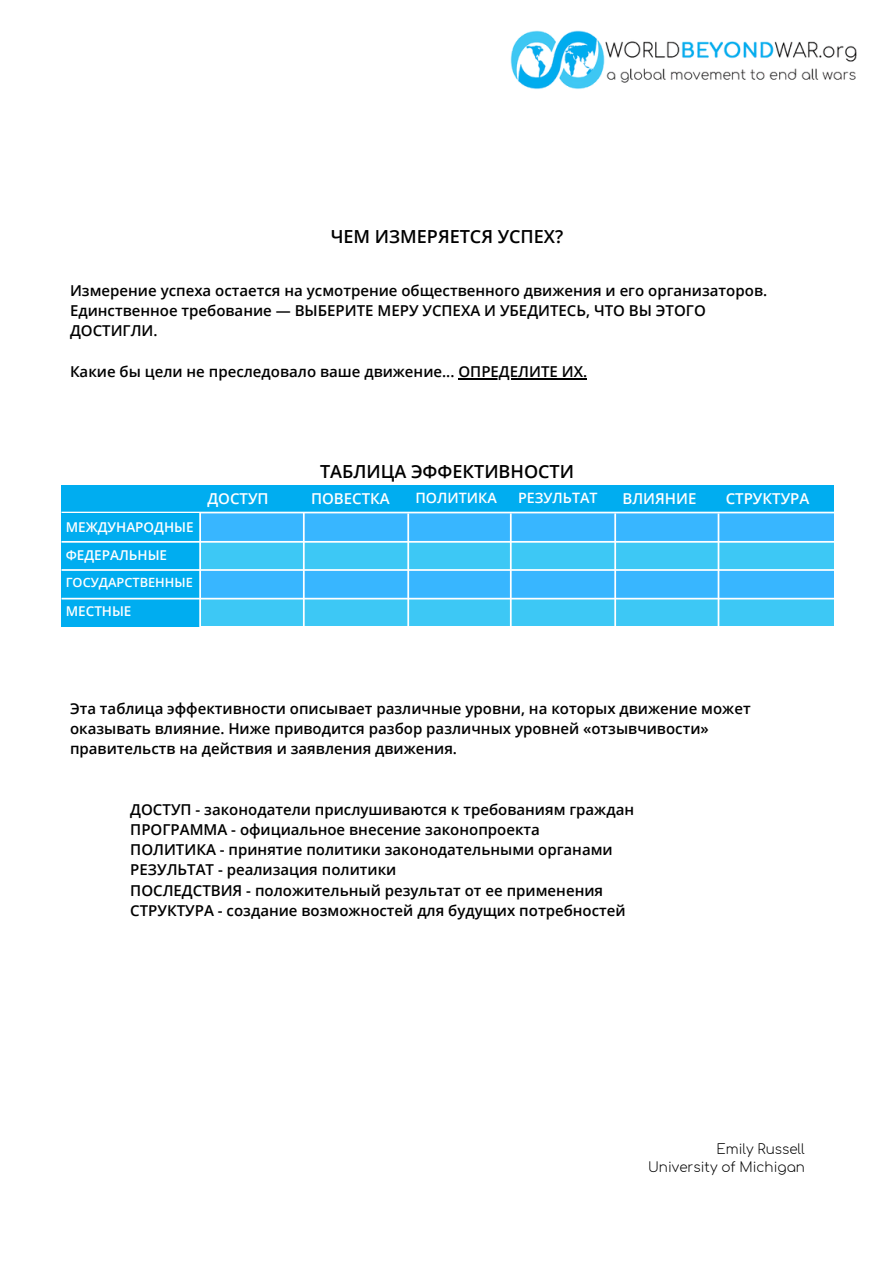
<style>
.page{position:relative;width:894px;height:1264px;background:#fff}
.page>*{position:absolute;margin:0;border:0;box-sizing:border-box;transform-origin:0 0}
.t1{font:600 18px "Open Sans";color:#000}
.t2{font:600 15px/20.2px "Open Sans";color:#000}
.t3{font:600 15px "Open Sans";color:#fff}
.t4{font:600 14.25px "Open Sans";color:#fff}
.t5{font:300 13.5px "Comfortaa";color:#000}
.t6{font:600 13.5px "Open Sans";color:#fff}
.t7{font:600 12.75px "Open Sans";color:#fff}
</style>
<div class="page">
<div style="left:61px;top:484px;width:772px;height:28px;background:#00adf0"></div>
<hr style="left:458px;top:378px;width:129px;height:1px;background:#000">
<svg style="left:61px;top:511px;width:773px;height:116px;background:#3fc0f8"></svg>
<img style="left:510px;top:30px;width:347px;height:60px">
<p class="t1" style="left:331px;top:223px;width:234px">ЧЕМ ИЗМЕРЯЕТСЯ УСПЕХ?</p>
<p class="t2" style="left:70px;top:280px;width:698px">Измерение успеха остается на усмотрение общественного движения и его организаторов.<br>Единственное требование — ВЫБЕРИТЕ МЕРУ УСПЕХА И УБЕДИТЕСЬ, ЧТО ВЫ ЭТОГО<br>ДОСТИГЛИ.</p>
<p class="t2" style="left:70px;top:361px;width:518px">Какие бы цели не преследовало ваше движение... ОПРЕДЕЛИТЕ ИХ.</p>
<p class="t1" style="left:320px;top:459px;width:255px">ТАБЛИЦА ЭФФЕКТИВНОСТИ</p>
<p class="t6" style="left:66px;top:517px;width:129px">МЕЖДУНАРОДНЫЕ</p>
<p class="t6" style="left:66px;top:545px;width:103px">ФЕДЕРАЛЬНЫЕ</p>
<p class="t7" style="left:66px;top:573px;width:128px">ГОСУДАРСТВЕННЫЕ</p>
<p class="t6" style="left:66px;top:601px;width:67px">МЕСТНЫЕ</p>
<p class="t3" style="left:207px;top:488px;width:63px">ДОСТУП</p>
<p class="t3" style="left:311px;top:488px;width:80px">ПОВЕСТКА</p>
<p class="t4" style="left:415px;top:488px;width:83px">ПОЛИТИКА</p>
<p class="t4" style="left:518px;top:488px;width:81px">РЕЗУЛЬТАТ</p>
<p class="t3" style="left:622px;top:488px;width:75px">ВЛИЯНИЕ</p>
<p class="t3" style="left:725px;top:488px;width:85px">СТРУКТУРА</p>
<p class="t2" style="left:70px;top:697px;width:682px">Эта таблица эффективности описывает различные уровни, на которых движение может оказывать влияние. Ниже приводится разбор различных уровней «отзывчивости» правительств на действия и заявления движения.</p>
<p class="t2" style="left:130px;top:798px;width:505px">ДОСТУП - законодатели прислушиваются к требованиям граждан</p>
<p class="t2" style="left:130px;top:819px;width:411px">ПРОГРАММА - официальное внесение законопроекта</p>
<p class="t2" style="left:130px;top:839px;width:484px">ПОЛИТИКА - принятие политики законодательными органами</p>
<p class="t2" style="left:130px;top:859px;width:267px">РЕЗУЛЬТАТ - реализация политики</p>
<p class="t2" style="left:130px;top:879px;width:474px">ПОСЛЕДСТВИЯ - положительный результат от ее применения</p>
<p class="t2" style="left:130px;top:900px;width:496px">СТРУКТУРА - создание возможностей для будущих потребностей</p>
<p class="t5" style="left:716px;top:1141px;width:90px">Emily Russell</p>
<p class="t5" style="left:648px;top:1159px;width:158px">University of Michigan</p>
</div>
